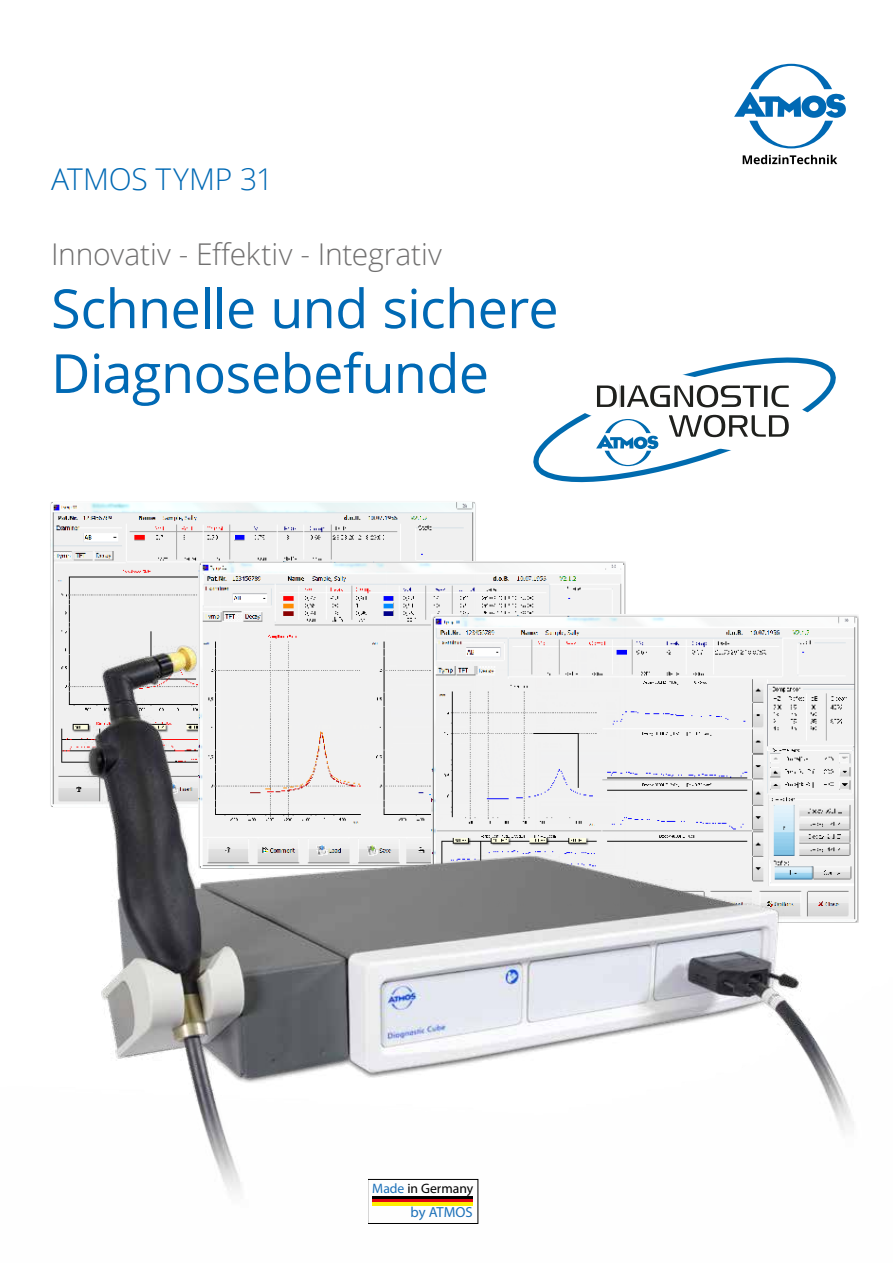
<style>
.page{position:relative;width:893px;height:1263px;background:#fff}
.page>*{position:absolute;margin:0;border:0;box-sizing:border-box;transform-origin:0 0}
.t1{font:54px/64.8px "Open Sans";letter-spacing:-.01em;color:#0069b4}
.t2{font:300 30px "Open Sans";letter-spacing:-.005em;color:#706f6f}
.t3{font:300 30px "Open Sans";letter-spacing:-.01em;color:#0069b4}
.t4{font:14.55px "Myriad Pro";color:#1d71b8}
.t5{font:13.65px "Myriad Pro";color:#000}
.s1{color:#1d71b8}
</style>
<div class="page">
<img style="left:50px;top:502px;width:426px;height:15px">
<img style="left:50px;top:517px;width:809px;height:707px">
<hr style="left:372px;top:1196px;width:101px;height:3px;background:#000">
<hr style="left:372px;top:1199px;width:101px;height:3px;background:#e30613">
<hr style="left:372px;top:1203px;width:101px;height:3px;background:#ffed00">
<div style="left:368px;top:1179px;width:110px;height:44px;border:1px solid #000"></div>
<svg style="left:533px;top:357px;width:303px;height:126px"></svg>
<svg style="left:734px;top:64px;width:112px;height:84px"></svg>
<svg style="left:743px;top:155px;width:94px;height:9px"></svg>
<p class="t3" style="left:51px;top:158px;width:224px">ATMOS TYMP 31</p>
<p class="t2" style="left:51px;top:234px;width:393px">Innovativ - Effektiv - Integrativ</p>
<p class="t1" style="left:51px;top:275px;width:509px">Schnelle und sichere<br>Diagnosebefunde</p>
<p class="t5" style="left:372px;top:1180px;width:102px"><span class="s1">Made</span> in Germany</p>
<p class="t4" style="left:411px;top:1203px;width:64px">by ATMOS</p>
</div>
